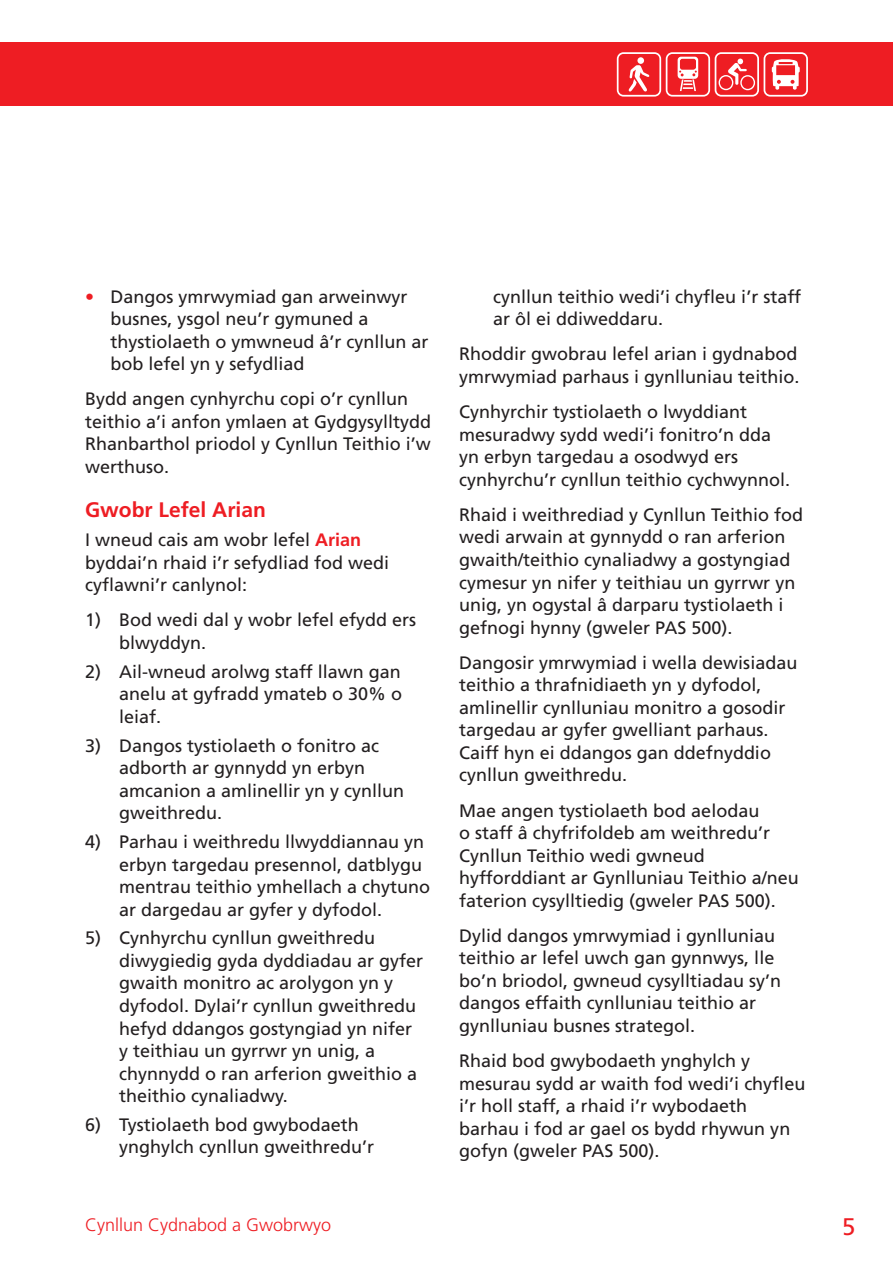
<style>
.page{position:relative;width:893px;height:1263px;background:#fff}
.page>*{position:absolute;margin:0;border:0;box-sizing:border-box;transform-origin:0 0}
.t1{font:24px "Frutiger";color:#ee1d23}
.Small_Title{font:700 21px "Frutiger";color:#ee1d23}
.Body_Copy{font:18px/22.5px "Frutiger";color:#231f20}
.t2{font:300 18px "Frutiger";color:#ee1d23}
.s1{font-weight:700;color:#ee1d23}
</style>
<div class="page">
<div style="left:0;top:43px;width:893px;height:63px;background:#ee1d23"></div>
<svg style="left:617px;top:52px;width:191px;height:45px"></svg>
<p class="Body_Copy" style="left:111px;top:285px;width:320px;text-indent:-26px"><span class="s1">•</span> Dangos ymrwymiad gan arweinwyr busnes, ysgol neu’r gymuned a thystiolaeth o ymwneud â’r cynllun ar bob lefel yn y sefydliad</p>
<p class="Body_Copy" style="left:85px;top:388px;width:348px">Bydd angen cynhyrchu copi o’r cynllun teithio a’i anfon ymlaen at Gydgysylltydd Rhanbarthol priodol y Cynllun Teithio i’w werthuso.</p>
<h1 class="Small_Title" style="left:85px;top:498px;width:182px">Gwobr Lefel Arian</h1>
<p class="Body_Copy" style="left:85px;top:529px;width:306px">I wneud cais am wobr lefel <span class="s1">Arian </span>byddai’n rhaid i’r sefydliad fod wedi cyflawni’r canlynol:</p>
<p class="Body_Copy" style="left:119px;top:609px;width:299px;text-indent:-34px">1) Bod wedi dal y wobr lefel efydd ers blwyddyn.</p>
<p class="Body_Copy" style="left:119px;top:660px;width:285px;text-align:justify;text-indent:-34px">2) Ail-wneud arolwg staff llawn gan anelu at gyfradd ymateb o 30% o leiaf.</p>
<p class="Body_Copy" style="left:119px;top:734px;width:287px;text-indent:-34px">3) Dangos tystiolaeth o fonitro ac adborth ar gynnydd yn erbyn amcanion a amlinellir yn y cynllun gweithredu.</p>
<p class="Body_Copy" style="left:119px;top:831px;width:313px;text-indent:-34px">4) Parhau i weithredu llwyddiannau yn erbyn targedau presennol, datblygu mentrau teithio ymhellach a chytuno ar dargedau ar gyfer y dyfodol.</p>
<p class="Body_Copy" style="left:119px;top:927px;width:306px;text-indent:-34px">5) Cynhyrchu cynllun gweithredu diwygiedig gyda dyddiadau ar gyfer gwaith monitro ac arolygon yn y dyfodol. Dylai’r cynllun gweithredu hefyd ddangos gostyngiad yn nifer y teithiau un gyrrwr yn unig, a chynnydd o ran arferion gweithio a theithio cynaliadwy.</p>
<p class="Body_Copy" style="left:119px;top:1113px;width:257px;text-indent:-34px">6) Tystiolaeth bod gwybodaeth ynghylch cynllun gweithredu’r</p>
<p class="Body_Copy" style="left:493px;top:285px;width:309px">cynllun teithio wedi’i chyfleu i’r staff ar ôl ei ddiweddaru.</p>
<p class="Body_Copy" style="left:459px;top:343px;width:342px">Rhoddir gwobrau lefel arian i gydnabod ymrwymiad parhaus i gynlluniau teithio.</p>
<p class="Body_Copy" style="left:459px;top:401px;width:332px">Cynhyrchir tystiolaeth o lwyddiant mesuradwy sydd wedi’i fonitro’n dda yn erbyn targedau a osodwyd ers cynhyrchu’r cynllun teithio cychwynnol.</p>
<p class="Body_Copy" style="left:459px;top:504px;width:345px">Rhaid i weithrediad y Cynllun Teithio fod wedi arwain at gynnydd o ran arferion gwaith/teithio cynaliadwy a gostyngiad cymesur yn nifer y teithiau un gyrrwr yn unig, yn ogystal â darparu tystiolaeth i gefnogi hynny (gweler PAS 500).</p>
<p class="Body_Copy" style="left:459px;top:651px;width:340px">Dangosir ymrwymiad i wella dewisiadau teithio a thrafnidiaeth yn y dyfodol, amlinellir cynlluniau monitro a gosodir targedau ar gyfer gwelliant parhaus.<br>Caiff hyn ei ddangos gan ddefnyddio cynllun gweithredu.</p>
<p class="Body_Copy" style="left:459px;top:799px;width:341px">Mae angen tystiolaeth bod aelodau<br>o staff â chyfrifoldeb am weithredu’r Cynllun Teithio wedi gwneud hyfforddiant ar Gynlluniau Teithio a/neu faterion cysylltiedig (gweler PAS 500).</p>
<p class="Body_Copy" style="left:459px;top:924px;width:324px">Dylid dangos ymrwymiad i gynlluniau teithio ar lefel uwch gan gynnwys, lle bo’n briodol, gwneud cysylltiadau sy’n dangos effaith cynlluniau teithio ar gynlluniau busnes strategol.</p>
<p class="Body_Copy" style="left:459px;top:1050px;width:348px">Rhaid bod gwybodaeth ynghylch y mesurau sydd ar waith fod wedi’i chyfleu i’r holl staff, a rhaid i’r wybodaeth barhau i fod ar gael os bydd rhywun yn gofyn (gweler PAS 500).</p>
<p class="t2" style="left:85px;top:1214px;width:248px">Cynllun Cydnabod a Gwobrwyo</p>
<h1 class="t1" style="left:842px;top:1212px;width:15px">5</h1>
</div>
